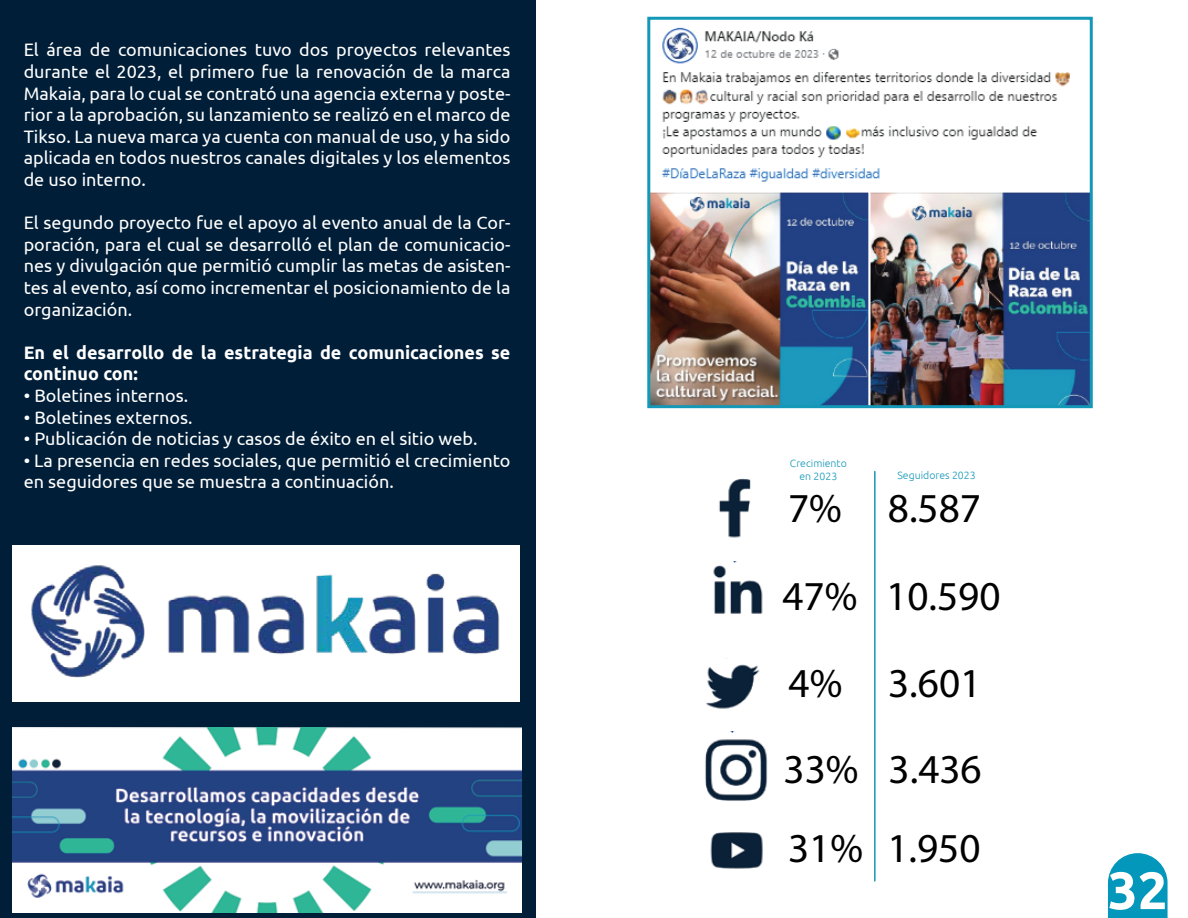
<style>
.page{position:relative;width:1188px;height:918px;background:#fff}
.page>*{position:absolute;margin:0;border:0;box-sizing:border-box;transform-origin:0 0}
.t1{font:700 52.5px "Ubuntu";color:#fff}
.t2{font:41.25px/87.2px "Myriad Pro";color:#010101}
.t3{font:18px/21.6px "Ubuntu";color:#fff;text-align:justify}
.t4{font:700 18px/21.6px "Ubuntu";color:#fff}
.t5{font:300 10.5px/12.6px "Ubuntu";color:#1498b7;text-align:center}
</style>
<div class="page">
<div style="left:0;top:0;width:536px;height:918px;background:#001e38"></div>
<img style="left:719px;top:478px;width:32px;height:60px">
<img style="left:713px;top:562px;width:50px;height:52px">
<img style="left:706px;top:664px;width:54px;height:45px">
<img style="left:705px;top:732px;width:63px;height:69px">
<img style="left:710px;top:832px;width:53px;height:37px">
<hr style="left:874px;top:472px;width:2px;height:409px;background:#1498b7">
<img style="left:13px;top:728px;width:508px;height:184px">
<img style="left:651px;top:27px;width:438px;height:377px">
<div style="left:647px;top:17px;width:446px;height:391px;border:3px solid #1498b7"></div>
<svg style="left:1108px;top:853px;width:60px;height:65px;background:#1da2c2"></svg>
<div style="left:12px;top:546px;width:507px;height:156px;background:#fff"></div>
<img style="left:24px;top:545px;width:487px;height:186px">
<p class="t3" style="left:24px;top:39px;width:488px">El área de comunicaciones tuvo dos proyectos relevantes durante el 2023, el primero fue la renovación de la marca Makaia, para lo cual se contrató una agencia externa y poste&shy;rior a la aprobación, su lanzamiento se realizó en el marco de Tikso. La nueva marca ya cuenta con manual de uso, y ha sido aplicada en todos nuestros canales digitales y los elementos de uso interno.</p>
<p class="t3" style="left:24px;top:211px;width:488px">El segundo proyecto fue el apoyo al evento anual de la Cor&shy;poración, para el cual se desarrolló el plan de comunicacio&shy;nes y divulgación que permitió cumplir las metas de asisten&shy;tes al evento, así como incrementar el posicionamiento de la organización.</p>
<p class="t4" style="left:24px;top:341px;width:488px">En el desarrollo de la estrategia de comunicaciones se continuo con:</p>
<p class="t3" style="left:24px;top:384px;width:166px">• Boletines internos.</p>
<p class="t3" style="left:24px;top:406px;width:170px">• Boletines externos.</p>
<p class="t3" style="left:24px;top:427px;width:455px">• Publicación de noticias y casos de éxito en el sitio web.</p>
<p class="t3" style="left:24px;top:449px;width:488px">• La presencia en redes sociales, que permitió el crecimiento en seguidores que se muestra a continuación.</p>
<p class="t5" style="left:790px;top:457px;width:58px">Crecimiento en 2023</p>
<p class="t5" style="left:898px;top:469px;width:80px">Seguidores 2023</p>
<h2 class="t2" style="left:782px;top:464px;width:220px">7% 8.587<br>47% 10.590<br>4% 3.601<br>33% 3.436</h2>
<h2 class="t2" style="left:788px;top:803px;width:194px">31% 1.950</h2>
<h1 class="t1" style="left:1108px;top:859px;width:61px">32</h1>
</div>
